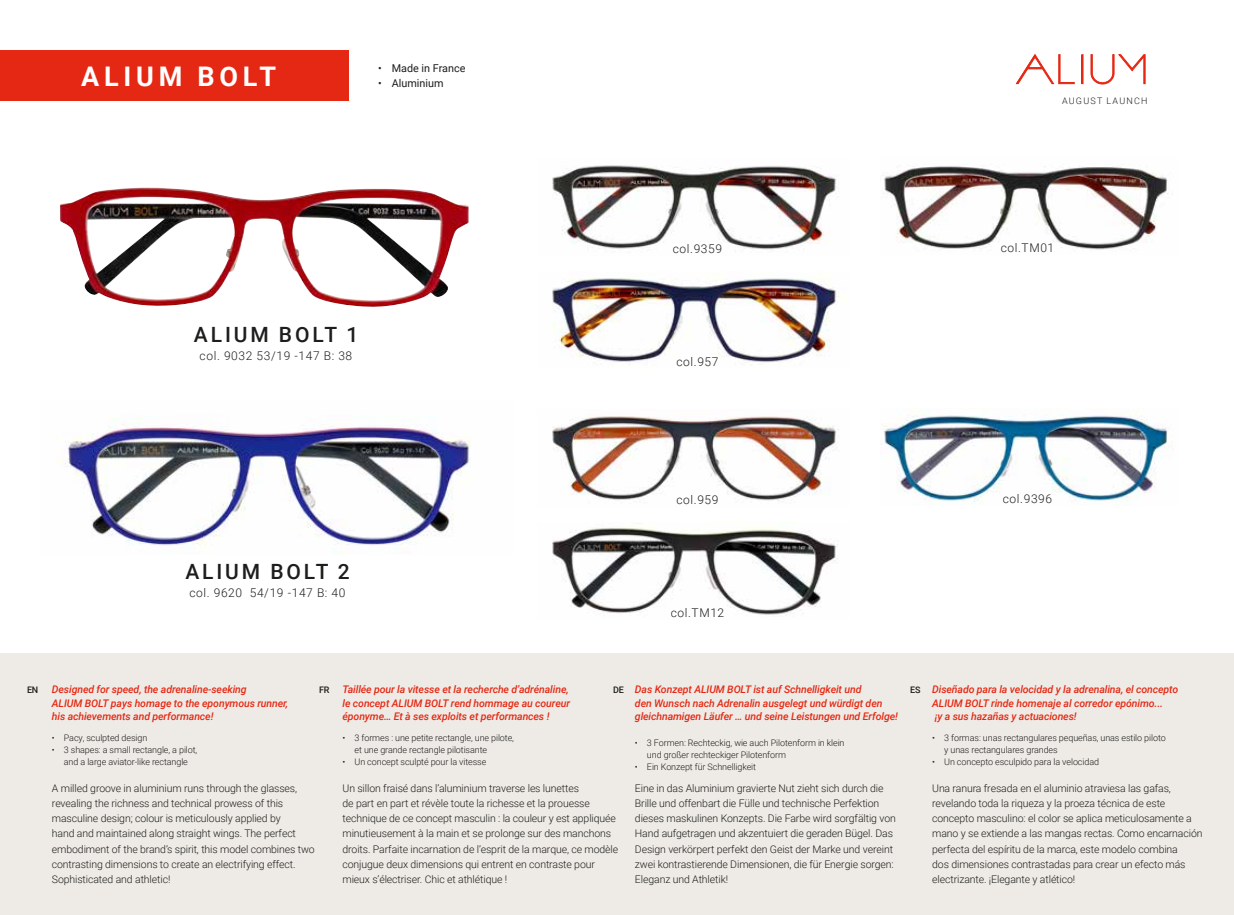
<style>
.page{position:relative;width:1234px;height:915px;background:#fff}
.page>*{position:absolute;margin:0;border:0;box-sizing:border-box;transform-origin:0 0}
.t1{font:700 27px "Roboto";letter-spacing:.175em;color:#fff}
.t2{font:500 21px "Roboto";letter-spacing:.135em;color:#1d1d1b}
.t3{font:300 12px "Roboto";letter-spacing:.05em;color:#1d1d1b}
.t4{font:10.8px "Roboto";color:#1d1d1b}
.t5{font:300 10.5px/15px "Roboto";letter-spacing:-.01em;color:#1d1d1b}
.t6{font:italic 500 10.5px/13.5px "Roboto";letter-spacing:-.01em;color:#e52813}
.t7{font:300 9px/12px "Roboto";letter-spacing:-.01em;color:#1d1d1b}
.t8{font:300 9px "Roboto";letter-spacing:.135em;color:#1d1d1b}
.t9{font:500 9px "Roboto";letter-spacing:-.025em;color:#1d1d1b}
</style>
<div class="page">
<div style="left:0;top:653px;width:1233px;height:261px;background:#eeebe6"></div>
<div style="left:0;top:50px;width:349px;height:51px;background:#e52813"></div>
<div style="left:1081px;top:54px;width:2px;height:30px;border:1px solid #e52813"></div>
<svg style="left:1090px;top:54px;width:55px;height:31px"></svg>
<svg style="left:1015px;top:54px;width:59px;height:31px"></svg>
<img style="left:552px;top:165px;width:287px;height:87px">
<img style="left:552px;top:416px;width:287px;height:85px">
<img style="left:552px;top:276px;width:295px;height:90px">
<img style="left:552px;top:522px;width:286px;height:93px">
<img style="left:884px;top:166px;width:284px;height:84px">
<img style="left:880px;top:410px;width:292px;height:95px">
<img style="left:60px;top:187px;width:408px;height:120px">
<img style="left:57px;top:417px;width:414px;height:136px">
<p class="t4" style="left:378px;top:60px;width:89px">• Made in France</p>
<h1 class="t1" style="left:81px;top:58px;width:196px">ALIUM BOLT</h1>
<p class="t4" style="left:378px;top:75px;width:67px">• Aluminium</p>
<p class="t8" style="left:1061px;top:94px;width:87px">AUGUST LAUNCH</p>
<h2 class="t2" style="left:194px;top:319px;width:166px">ALIUM BOLT 1</h2>
<p class="t3" style="left:199px;top:347px;width:154px">col. 9032 53/19 -147 B: 38</p>
<p class="t3" style="left:672px;top:240px;width:51px">col.9359</p>
<p class="t3" style="left:676px;top:353px;width:43px">col.957</p>
<p class="t3" style="left:1000px;top:240px;width:55px">col.TM01</p>
<h2 class="t2" style="left:185px;top:557px;width:166px">ALIUM BOLT 2</h2>
<p class="t3" style="left:189px;top:584px;width:158px">col. 9620 54/19 -147 B: 40</p>
<p class="t3" style="left:676px;top:491px;width:43px">col.959</p>
<p class="t3" style="left:670px;top:604px;width:55px">col.TM12</p>
<p class="t3" style="left:1002px;top:490px;width:51px">col.9396</p>
<p class="t6" style="left:52px;top:682px;width:238px">Designed for speed, the adrenaline-seeking<br>ALIUM BOLT pays homage to the eponymous runner, his achievements and performance!</p>
<p class="t7" style="left:52px;top:731px;width:97px">• Pacy, sculpted design</p>
<p class="t7" style="left:52px;top:743px;width:147px;text-align:center">• 3 shapes: a small rectangle, a pilot, and a large aviator-like rectangle</p>
<p class="t6" style="left:634px;top:682px;width:264px">Das Konzept ALIUM BOLT ist auf Schnelligkeit und<br>den Wunsch nach Adrenalin ausgelegt und würdigt den gleichnamigen Läufer … und seine Leistungen und Erfolge!</p>
<p class="t7" style="left:646px;top:736px;width:199px;text-indent:-12px">• 3 Formen: Rechteckig, wie auch Pilotenform in klein und großer rechteckiger Pilotenform</p>
<p class="t7" style="left:634px;top:760px;width:123px">• Ein Konzept für Schnelligkeit</p>
<p class="t6" style="left:342px;top:682px;width:229px">Taillée pour la vitesse et la recherche d’adrénaline, le concept ALIUM BOLT rend hommage au coureur éponyme… Et à ses exploits et performances !</p>
<p class="t7" style="left:354px;top:731px;width:161px;text-indent:-12px">• 3 formes : une petite rectangle, une pilote, et une grande rectangle pilotisante</p>
<p class="t7" style="left:342px;top:755px;width:145px">• Un concept sculpté pour la vitesse</p>
<p class="t9" style="left:27px;top:683px;width:13px">EN</p>
<p class="t9" style="left:319px;top:683px;width:12px">FR</p>
<p class="t9" style="left:613px;top:683px;width:12px">DE</p>
<p class="t9" style="left:910px;top:683px;width:12px">ES</p>
<p class="t5" style="left:52px;top:780px;width:264px">A milled groove in aluminium runs through the glasses, revealing the richness and technical prowess of this masculine design; colour is meticulously applied by<br>hand and maintained along straight wings. The perfect embodiment of the brand’s spirit, this model combines two contrasting dimensions to create an electrifying effect.<br>Sophisticated and athletic!</p>
<p class="t5" style="left:342px;top:780px;width:277px">Un sillon fraisé dans l’aluminium traverse les lunettes<br>de part en part et révèle toute la richesse et la prouesse technique de ce concept masculin : la couleur y est appliquée minutieusement à la main et se prolonge sur des manchons droits. Parfaite incarnation de l’esprit de la marque, ce modèle conjugue deux dimensions qui entrent en contraste pour mieux s’électriser. Chic et athlétique !</p>
<p class="t5" style="left:634px;top:780px;width:262px">Eine in das Aluminium gravierte Nut zieht sich durch die Brille und offenbart die Fülle und technische Perfektion dieses maskulinen Konzepts. Die Farbe wird sorgfältig von Hand aufgetragen und akzentuiert die geraden Bügel. Das Design verkörpert perfekt den Geist der Marke und vereint zwei kontrastierende Dimensionen, die für Energie sorgen:<br>Eleganz und Athletik!</p>
<p class="t6" style="left:932px;top:682px;width:247px">Diseñado para la velocidad y la adrenalina, el concepto<br>ALIUM BOLT rinde homenaje al corredor epónimo...<br>¡y a sus hazañas y actuaciones!</p>
<p class="t7" style="left:943px;top:731px;width:223px;text-indent:-12px">• 3 formas: unas rectangulares pequeñas, unas estilo piloto y unas rectangulares grandes</p>
<p class="t7" style="left:932px;top:755px;width:168px">• Un concepto esculpido para la velocidad</p>
<p class="t5" style="left:932px;top:780px;width:272px">Una ranura fresada en el aluminio atraviesa las gafas, revelando toda la riqueza y la proeza técnica de este concepto masculino: el color se aplica meticulosamente a mano y se extiende a las mangas rectas. Como encarnación perfecta del espíritu de la marca, este modelo combina<br>dos dimensiones contrastadas para crear un efecto más electrizante. ¡Elegante y atlético!</p>
</div>
